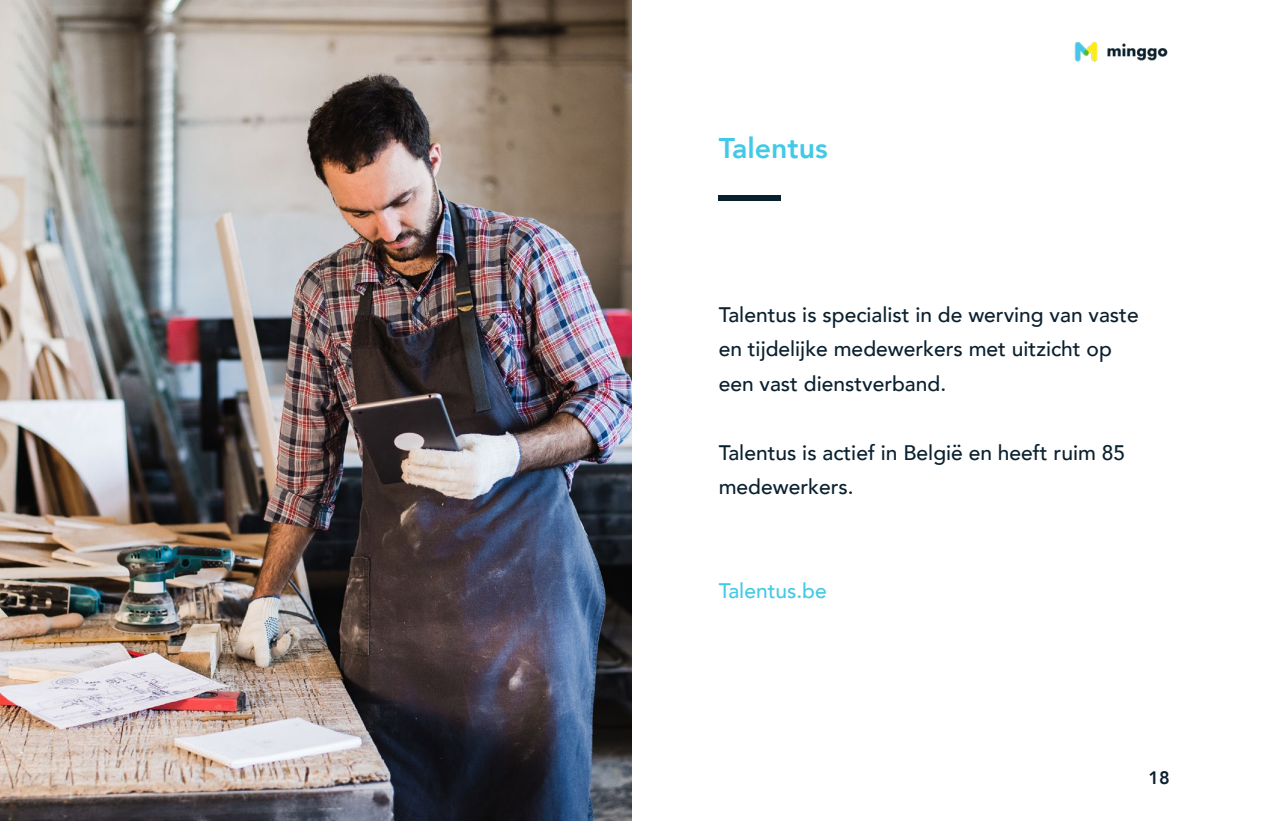
<style>
.page{position:relative;width:1263px;height:821px;background:#fff}
.page>*{position:absolute;margin:0;border:0;box-sizing:border-box;transform-origin:0 0}
.t1{font:800 28.5px "Avenir";color:#43c9e8}
.t2{font:500 21px/34.5px "Avenir";color:#0a202e}
.t3{font:500 21px "Avenir";color:#43c9e8}
.t4{font:800 18px "Avenir";color:#09202e}
</style>
<div class="page">
<img style="left:1075px;top:42px;width:93px;height:20px">
<div style="left:719px;top:196px;width:62px;height:5px;background:#09202e"></div>
<img style="left:0;top:0;width:631px;height:821px">
<h1 class="t1" style="left:719px;top:136px;width:111px">Talentus</h1>
<p class="t2" style="left:719px;top:299px;width:421px">Talentus is specialist in de werving van vaste en tijdelijke medewerkers met uitzicht op een vast dienstverband.</p>
<p class="t2" style="left:719px;top:437px;width:408px">Talentus is actief in België en heeft ruim 85 medewerkers.</p>
<p class="t3" style="left:719px;top:582px;width:110px">Talentus.be</p>
<p class="t4" style="left:1148px;top:770px;width:23px">18</p>
</div>
